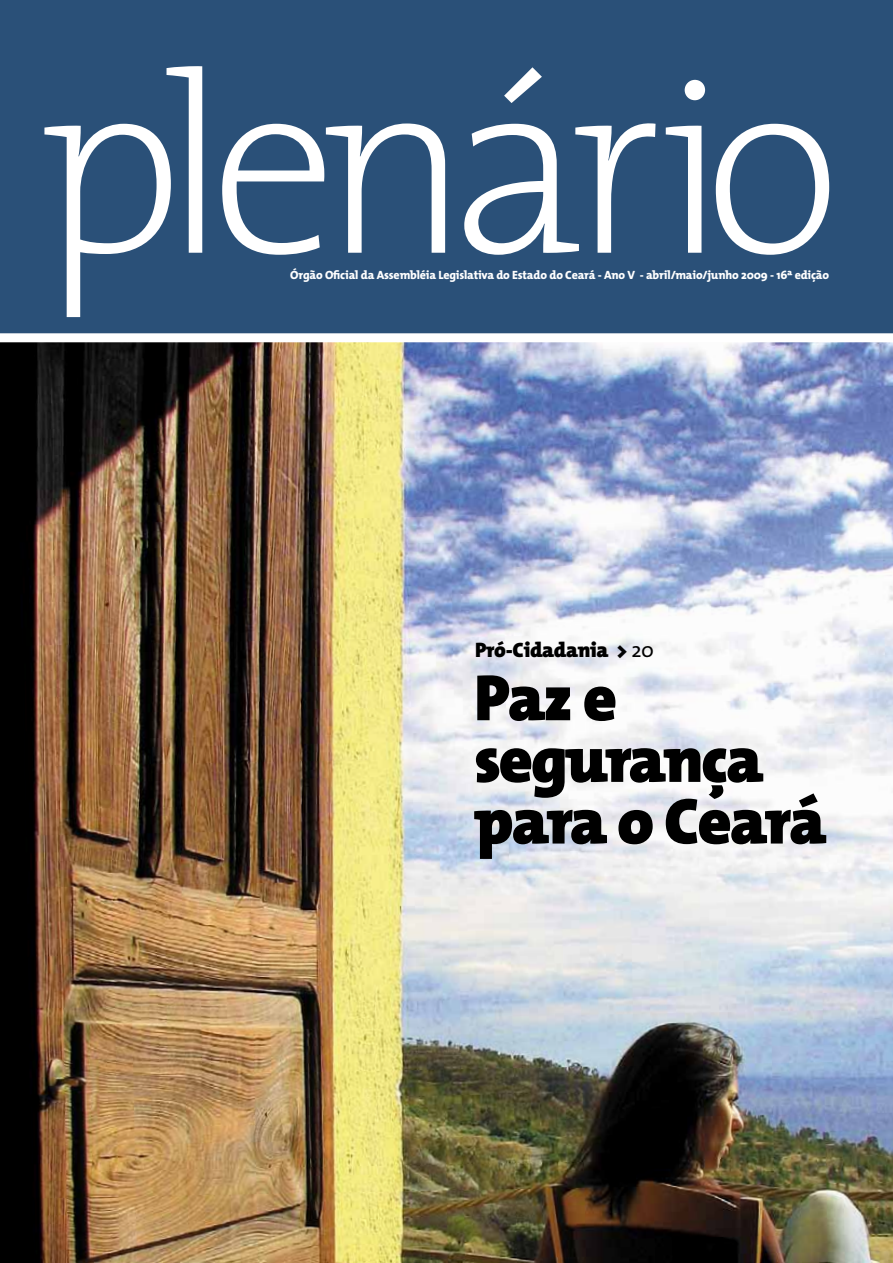
<style>
.page{position:relative;width:893px;height:1263px;background:#fff}
.page>*{position:absolute;margin:0;border:0;box-sizing:border-box;transform-origin:0 0}
.t1{font:800 66px/61.7px "T Mix";letter-spacing:-.035em;color:#000}
.t2{font:800 21px "T Mix";letter-spacing:-.015em;color:#000}
.t3{font:800 12px "T Mix";letter-spacing:-.015em;color:#fff}
.s1{font-weight:400}
</style>
<div class="page">
<img style="left:0;top:342px;width:893px;height:921px">
<div style="left:0;top:0;width:893px;height:333px;background:#2a5078"></div>
<svg style="left:44px;top:66px;width:785px;height:251px"></svg>
<p class="t3" style="left:290px;top:265px;width:540px">Órgão Oficial da Assembléia Legislativa do Estado do Ceará - Ano V - abril/maio/junho 2009 - 16ª edição</p>
<h2 class="t2" style="left:475px;top:632px;width:180px">Pró-Cidadania &gt; <span class="s1">20</span></h2>
<h1 class="t1" style="left:474px;top:666px;width:354px">Paz e segurança para o Ceará</h1>
</div>
